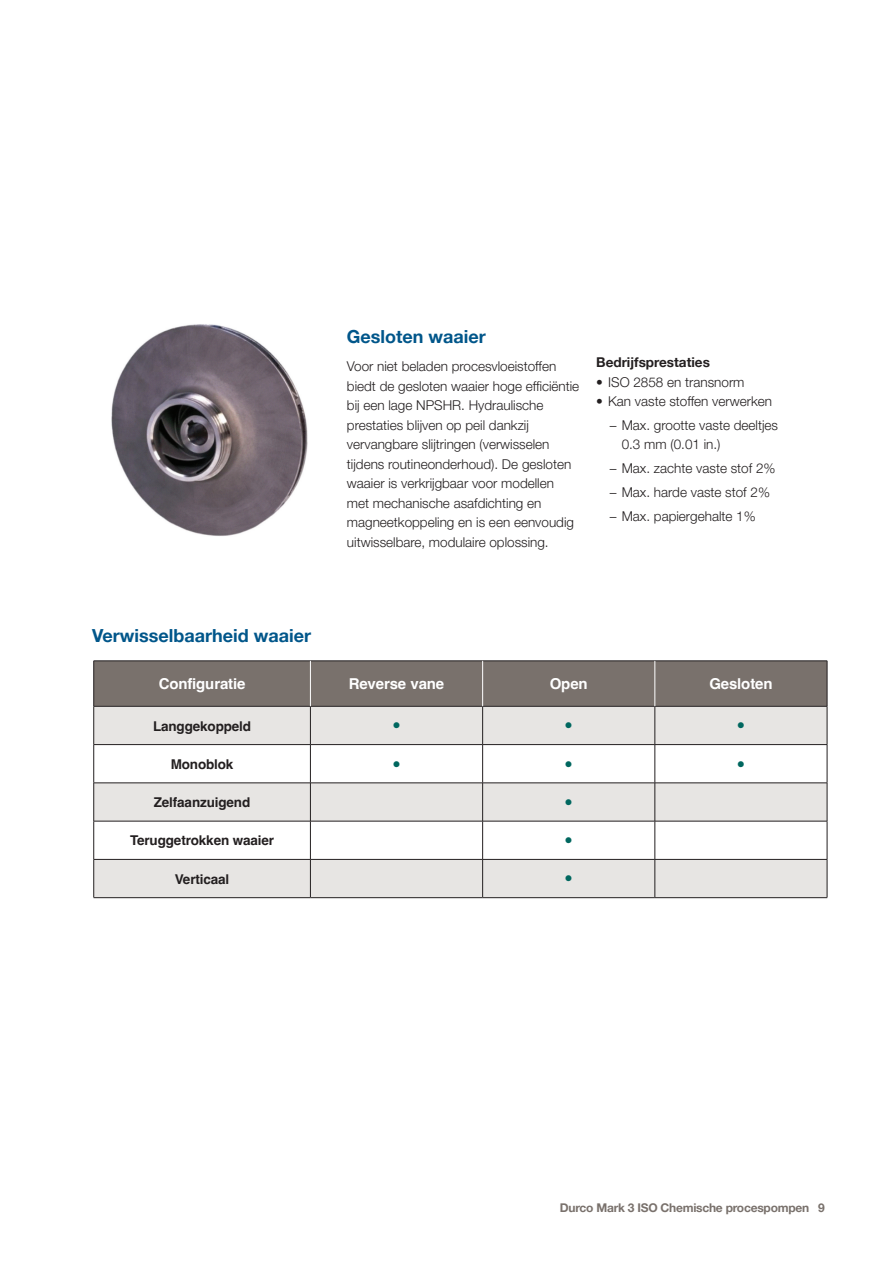
<style>
.page{position:relative;width:893px;height:1263px;background:#fff}
.page>*{position:absolute;margin:0;border:0;box-sizing:border-box;transform-origin:0 0}
.Subhead_Level_1__blue{font:700 18px "Helvetica Neue LT Pro";color:#00568a}
.t1{font:300 16.5px "Helvetica Neue LT Pro";color:#00675f}
.Table_Subhead__White{font:700 15px "Helvetica";letter-spacing:-.01em;color:#fff}
.Body_copy{font:300 13.5px/19.5px "Helvetica Neue LT Pro";color:#231f20}
.Table_BOLD_Text{font:700 13.5px "Helvetica";letter-spacing:-.01em;color:#231f20}
.Subhead_Level_2__black{font:700 13.5px "Helvetica Neue LT Pro";color:#231f20}
.t2{font:700 12px "Helvetica Neue LT Pro";letter-spacing:-.02em;color:#79716c}
</style>
<div class="page">
<img style="left:111px;top:324px;width:197px;height:212px">
<div style="left:94px;top:662px;width:733px;height:44px;background:#79716c"></div>
<div style="left:94px;top:707px;width:733px;height:190px;background:#e7e5e3"></div>
<svg style="left:94px;top:745px;width:733px;height:114px"></svg>
<hr style="left:94px;top:661px;width:216px;height:1px;background:#231f20">
<hr style="left:93px;top:661px;width:1px;height:45px;background:#231f20">
<hr style="left:310px;top:661px;width:173px;height:1px;background:#231f20">
<hr style="left:483px;top:661px;width:172px;height:1px;background:#231f20">
<hr style="left:655px;top:661px;width:172px;height:1px;background:#231f20">
<hr style="left:827px;top:661px;width:1px;height:45px;background:#231f20">
<hr style="left:94px;top:706px;width:216px;height:1px;background:#231f20">
<hr style="left:93px;top:706px;width:1px;height:38px;background:#231f20">
<hr style="left:310px;top:706px;width:173px;height:1px;background:#231f20">
<hr style="left:310px;top:706px;width:1px;height:38px;background:#231f20">
<hr style="left:483px;top:706px;width:172px;height:1px;background:#231f20">
<hr style="left:482px;top:706px;width:1px;height:38px;background:#231f20">
<hr style="left:655px;top:706px;width:172px;height:1px;background:#231f20">
<hr style="left:655px;top:706px;width:1px;height:38px;background:#231f20">
<hr style="left:827px;top:706px;width:1px;height:38px;background:#231f20">
<hr style="left:94px;top:744px;width:216px;height:1px;background:#231f20">
<hr style="left:93px;top:745px;width:1px;height:38px;background:#231f20">
<hr style="left:310px;top:744px;width:173px;height:1px;background:#231f20">
<hr style="left:310px;top:745px;width:1px;height:38px;background:#231f20">
<hr style="left:483px;top:744px;width:172px;height:1px;background:#231f20">
<hr style="left:482px;top:745px;width:1px;height:38px;background:#231f20">
<hr style="left:655px;top:744px;width:172px;height:1px;background:#231f20">
<hr style="left:655px;top:745px;width:1px;height:38px;background:#231f20">
<hr style="left:827px;top:745px;width:1px;height:38px;background:#231f20">
<hr style="left:94px;top:783px;width:216px;height:1px;background:#231f20">
<hr style="left:93px;top:783px;width:1px;height:38px;background:#231f20">
<hr style="left:310px;top:783px;width:173px;height:1px;background:#231f20">
<hr style="left:310px;top:783px;width:1px;height:38px;background:#231f20">
<hr style="left:483px;top:783px;width:172px;height:1px;background:#231f20">
<hr style="left:482px;top:783px;width:1px;height:38px;background:#231f20">
<hr style="left:655px;top:783px;width:172px;height:1px;background:#231f20">
<hr style="left:655px;top:783px;width:1px;height:38px;background:#231f20">
<hr style="left:827px;top:783px;width:1px;height:38px;background:#231f20">
<hr style="left:94px;top:821px;width:216px;height:1px;background:#231f20">
<hr style="left:93px;top:821px;width:1px;height:38px;background:#231f20">
<hr style="left:310px;top:821px;width:173px;height:1px;background:#231f20">
<hr style="left:310px;top:821px;width:1px;height:38px;background:#231f20">
<hr style="left:483px;top:821px;width:172px;height:1px;background:#231f20">
<hr style="left:482px;top:821px;width:1px;height:38px;background:#231f20">
<hr style="left:655px;top:821px;width:172px;height:1px;background:#231f20">
<hr style="left:655px;top:821px;width:1px;height:38px;background:#231f20">
<hr style="left:827px;top:821px;width:1px;height:38px;background:#231f20">
<hr style="left:94px;top:859px;width:216px;height:1px;background:#231f20">
<hr style="left:93px;top:859px;width:1px;height:38px;background:#231f20">
<hr style="left:310px;top:859px;width:173px;height:1px;background:#231f20">
<hr style="left:310px;top:859px;width:1px;height:38px;background:#231f20">
<hr style="left:483px;top:859px;width:172px;height:1px;background:#231f20">
<hr style="left:482px;top:859px;width:1px;height:38px;background:#231f20">
<hr style="left:655px;top:859px;width:172px;height:1px;background:#231f20">
<hr style="left:655px;top:859px;width:1px;height:38px;background:#231f20">
<hr style="left:827px;top:859px;width:1px;height:38px;background:#231f20">
<hr style="left:94px;top:897px;width:216px;height:1px;background:#231f20">
<hr style="left:310px;top:897px;width:173px;height:1px;background:#231f20">
<hr style="left:483px;top:897px;width:172px;height:1px;background:#231f20">
<hr style="left:655px;top:897px;width:172px;height:1px;background:#231f20">
<hr style="left:310px;top:661px;width:1px;height:45px;background:#fff">
<hr style="left:482px;top:661px;width:1px;height:45px;background:#fff">
<hr style="left:655px;top:661px;width:1px;height:45px;background:#fff">
<p class="Subhead_Level_1__blue" style="left:92px;top:624px;width:220px">Verwisselbaarheid waaier</p>
<p class="Subhead_Level_1__blue" style="left:347px;top:326px;width:140px">Gesloten waaier</p>
<p class="Body_copy" style="left:347px;top:357px;width:234px">Voor niet beladen procesvloeistoffen biedt de gesloten waaier hoge efficiëntie bij een lage NPSHR. Hydraulische prestaties blijven op peil dankzij vervangbare slijtringen (verwisselen tijdens routineonderhoud). De gesloten waaier is verkrijgbaar voor modellen met mechanische asafdichting en magneetkoppeling en is een eenvoudig uitwisselbare, modulaire oplossing.</p>
<p class="Subhead_Level_2__black" style="left:596px;top:354px;width:115px">Bedrijfsprestaties</p>
<p class="Body_copy" style="left:596px;top:372px;width:150px">• ISO 2858 en transnorm</p>
<p class="Body_copy" style="left:596px;top:391px;width:177px">• Kan vaste stoffen verwerken</p>
<p class="Body_copy" style="left:622px;top:415px;width:158px;text-indent:-12px">– Max. grootte vaste deeltjes<br>0.3 mm (0.01 in.)</p>
<p class="Body_copy" style="left:610px;top:458px;width:167px">– Max. zachte vaste stof 2%</p>
<p class="Body_copy" style="left:610px;top:482px;width:162px">– Max. harde vaste stof 2%</p>
<p class="Body_copy" style="left:610px;top:506px;width:148px">– Max. papiergehalte 1%</p>
<p class="Table_Subhead__White" style="left:159px;top:675px;width:88px">Configuratie</p>
<p class="Table_Subhead__White" style="left:349px;top:675px;width:97px">Reverse vane</p>
<p class="Table_Subhead__White" style="left:550px;top:675px;width:39px">Open</p>
<p class="Table_Subhead__White" style="left:709px;top:675px;width:65px">Gesloten</p>
<p class="Table_BOLD_Text" style="left:153px;top:717px;width:100px">Langgekoppeld</p>
<p class="t1" style="left:392px;top:715px;width:10px">•</p>
<p class="t1" style="left:565px;top:715px;width:10px">•</p>
<p class="t1" style="left:737px;top:715px;width:10px">•</p>
<p class="Table_BOLD_Text" style="left:171px;top:756px;width:64px">Monoblok</p>
<p class="t1" style="left:392px;top:754px;width:10px">•</p>
<p class="t1" style="left:565px;top:754px;width:10px">•</p>
<p class="t1" style="left:737px;top:754px;width:10px">•</p>
<p class="Table_BOLD_Text" style="left:154px;top:794px;width:98px">Zelfaanzuigend</p>
<p class="t1" style="left:565px;top:792px;width:10px">•</p>
<p class="Table_BOLD_Text" style="left:130px;top:832px;width:146px">Teruggetrokken waaier</p>
<p class="t1" style="left:565px;top:830px;width:10px">•</p>
<p class="Table_BOLD_Text" style="left:175px;top:870px;width:56px">Verticaal</p>
<p class="t1" style="left:565px;top:868px;width:10px">•</p>
<p class="t2" style="left:560px;top:1200px;width:267px">Durco Mark 3 ISO Chemische procespompen 9</p>
</div>
